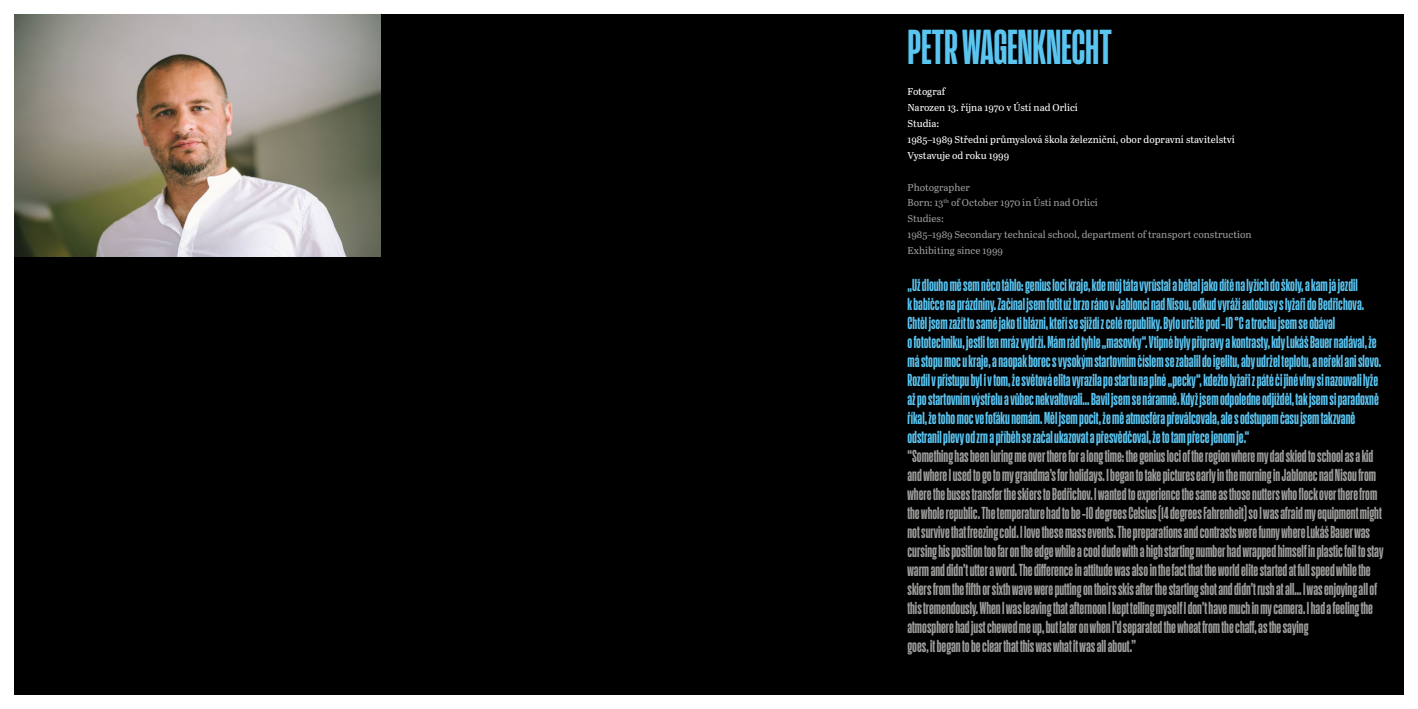
<style>
.page{position:relative;width:1418px;height:709px;background:#fff}
.page>*{position:absolute;margin:0;border:0;box-sizing:border-box;transform-origin:0 0}
.t1{font:48px "Action Cond Bold Grade 2";color:#5bc5f2}
.t2{font:17px/19px "Action Cond Bold Grade 2";color:#9d9d9c}
.t3{font:17px/19px "Action Cond Bold Grade 2";color:#5bc5f2}
.t4{font:10px/15.9px "Abril Text";color:#9d9d9c}
.t5{font:10px/15.9px "Abril Text";color:#fff}
</style>
<div class="page">
<div style="left:14px;top:14px;width:1389px;height:680px;background:#000"></div>
<img style="left:14px;top:14px;width:366px;height:243px">
<h1 class="t1" style="left:907px;top:21px;width:206px">PETR WAGENKNECHT</h1>
<p class="t5" style="left:907px;top:83px;width:329px">Fotograf<br>Narozen 13. října 1970 v Ústí nad Orlicí<br>Studia:<br>1985–1989 Střední průmyslová škola železniční, obor dopravní stavitelství<br>Vystavuje od roku 1999</p>
<p class="t4" style="left:907px;top:179px;width:346px">Photographer<br>Born: 13<sup>th</sup> of October 1970 in Ústí nad Orlicí<br>Studies:<br>1985–1989 Secondary technical school, department of transport construction Exhibiting since 1999</p>
<p class="t3" style="left:907px;top:275px;width:475px">„Už dlouho mě sem něco táhlo: genius loci kraje, kde můj táta vyrůstal a běhal jako dítě na lyžích do školy, a kam já jezdil<br>k babičce na prázdniny. Začínal jsem fotit už brzo ráno v Jablonci nad Nisou, odkud vyráží autobusy s lyžaři do Bedřichova.<br>Chtěl jsem zažít to samé jako ti blázni, kteří se sjíždí z celé republiky. Bylo určitě pod -10 °C a trochu jsem se obával<br>o fototechniku, jestli ten mráz vydrží. Mám rád tyhle „masovky“. Vtipné byly přípravy a kontrasty, kdy Lukáš Bauer nadával, že má stopu moc u kraje, a naopak borec s vysokým startovním číslem se zabalil do igelitu, aby udržel teplotu, a neřekl ani slovo.<br>Rozdíl v přístupu byl i v tom, že světová elita vyrazila po startu na plné „pecky“, kdežto lyžaři z páté či jiné vlny si nazouvali lyže až po startovním výstřelu a vůbec nekvaltovali… Bavil jsem se náramně. Když jsem odpoledne odjížděl, tak jsem si paradoxně říkal, že toho moc ve foťáku nemám. Měl jsem pocit, že mě atmosféra převálcovala, ale s odstupem času jsem takzvaně odstranil plevy od zrn a příběh se začal ukazovat a přesvědčoval, že to tam přece jenom je.“</p>
<p class="t2" style="left:907px;top:446px;width:477px">“Something has been luring me over there for a long time: the genius loci of the region where my dad skied to school as a kid and where I used to go to my grandma’s for holidays. I began to take pictures early in the morning in Jablonec nad Nisou from where the buses transfer the skiers to Bedřichov. I wanted to experience the same as those nutters who flock over there from the whole republic. The temperature had to be -10 degrees Celsius (14 degrees Fahrenheit) so I was afraid my equipment might not survive that freezing cold. I love these mass events. The preparations and contrasts were funny where Lukáš Bauer was cursing his position too far on the edge while a cool dude with a high starting number had wrapped himself in plastic foil to stay warm and didn’t utter a word. The difference in attitude was also in the fact that the world elite started at full speed while the skiers from the fifth or sixth wave were putting on theirs skis after the starting shot and didn’t rush at all… I was enjoying all of this tremendously. When I was leaving that afternoon I kept telling myself I don’t have much in my camera. I had a feeling the atmosphere had just chewed me up, but later on when I’d separated the wheat from the chaff, as the saying<br>goes, it began to be clear that this was what it was all about.”</p>
</div>
